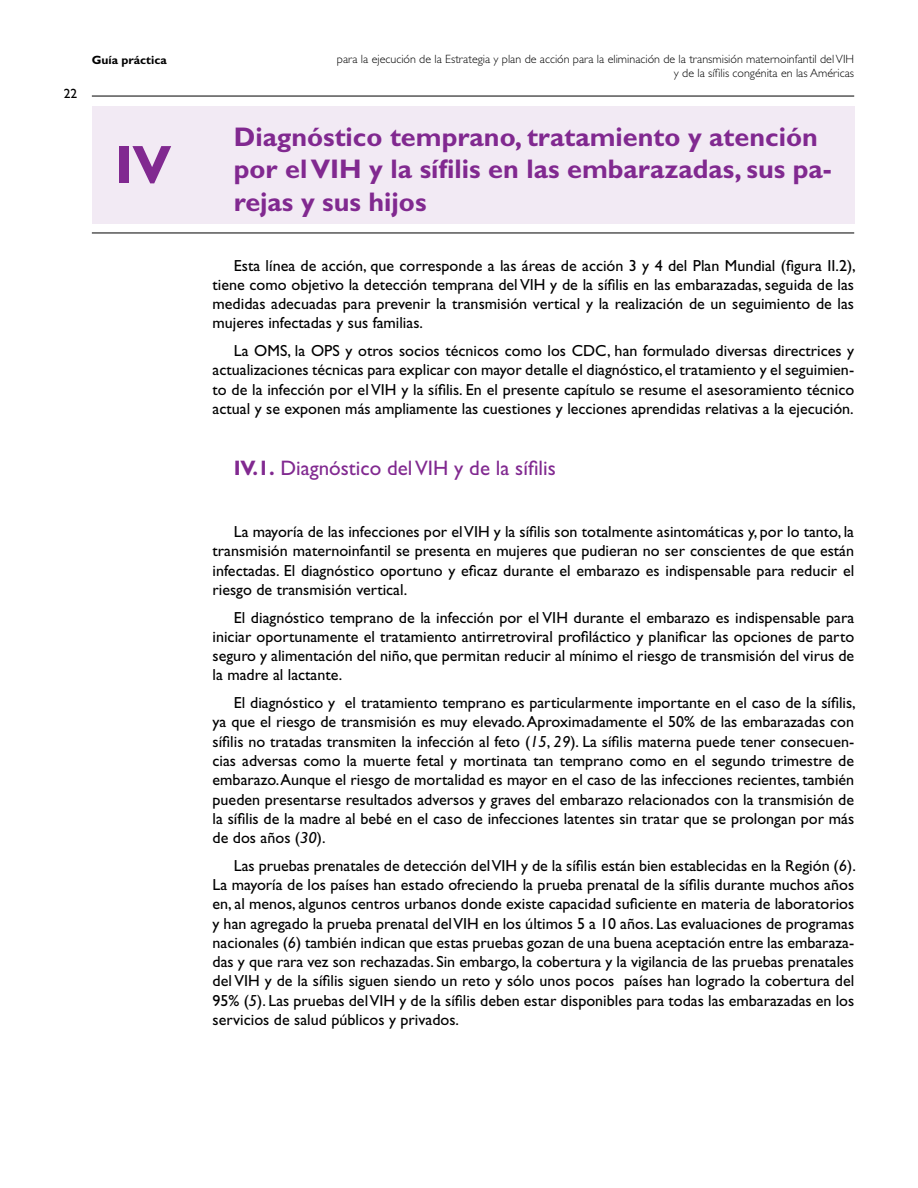
<style>
.page{position:relative;width:918px;height:1188px;background:#fff}
.page>*{position:absolute;margin:0;border:0;box-sizing:border-box;transform-origin:0 0}
.t1{font:700 54px "Gill Sans Std";color:#812990}
.t2{font:700 27px/32.4px "Gill Sans Std";color:#812990}
.t3{font:21px "Gill Sans Std";color:#812990}
.t4{font:16.05px/19.2px "Gill Sans Std";color:#000;text-align:justify}
.t5{font:13.5px "Gill Sans Std";color:#000}
.t6{font:300 12px/14.4px "Gill Sans Std";color:#000;text-align:right}
.t7{font:700 12px "Gill Sans Std";color:#000}
.s1{font-weight:700}
.s2{font-style:italic}
</style>
<div class="page">
<hr style="left:92px;top:96px;width:762px;height:1px;background:#000">
<div style="left:92px;top:106px;width:762px;height:118px;background:#f2eaf4"></div>
<hr style="left:92px;top:233px;width:762px;height:1px;background:#000">
<p class="t5" style="left:64px;top:86px;width:15px">22</p>
<p class="t7" style="left:92px;top:53px;width:76px">Guía práctica</p>
<h1 class="t1" style="left:115px;top:133px;width:58px">IV</h1>
<p class="t6" style="left:337px;top:52px;width:519px">para la ejecución de la Estrategia y plan de acción para la eliminación de la transmisión maternoinfantil del VIH y de la sífilis congénita en las Américas</p>
<h2 class="t2" style="left:234px;top:121px;width:600px">Diagnóstico temprano, tratamiento y atención por el VIH y la sífilis en las embarazadas, sus pa&shy;rejas y sus hijos</h2>
<p class="t4" style="left:213px;top:256px;width:645px;text-indent:21px">Esta línea de acción, que corresponde a las áreas de acción 3 y 4 del Plan Mundial (figura II.2), tiene como objetivo la detección temprana del VIH y de la sífilis en las embarazadas, seguida de las medidas adecuadas para prevenir la transmisión vertical y la realización de un seguimiento de las mujeres infectadas y sus familias.</p>
<p class="t4" style="left:213px;top:341px;width:643px;text-indent:21px">La OMS, la OPS y otros socios técnicos como los CDC, han formulado diversas directrices y actualizaciones técnicas para explicar con mayor detalle el diagnóstico, el tratamiento y el seguimien&shy;to de la infección por el VIH y la sífilis. En el presente capítulo se resume el asesoramiento técnico actual y se exponen más ampliamente las cuestiones y lecciones aprendidas relativas a la ejecución.</p>
<h3 class="t3" style="left:234px;top:456px;width:323px"><span class="s1">IV.1.</span> Diagnóstico del VIH y de la sífilis</h3>
<p class="t4" style="left:213px;top:522px;width:643px;text-indent:21px">La mayoría de las infecciones por el VIH y la sífilis son totalmente asintomáticas y, por lo tanto, la transmisión maternoinfantil se presenta en mujeres que pudieran no ser conscientes de que están infectadas. El diagnóstico oportuno y eficaz durante el embarazo es indispensable para reducir el riesgo de transmisión vertical.</p>
<p class="t4" style="left:213px;top:608px;width:643px;text-indent:21px">El diagnóstico temprano de la infección por el VIH durante el embarazo es indispensable para iniciar oportunamente el tratamiento antirretroviral profiláctico y planificar las opciones de parto seguro y alimentación del niño, que permitan reducir al mínimo el riesgo de transmisión del virus de la madre al lactante.</p>
<p class="t4" style="left:213px;top:693px;width:645px;text-indent:21px">El diagnóstico y el tratamiento temprano es particularmente importante en el caso de la sífilis, ya que el riesgo de transmisión es muy elevado. Aproximadamente el 50% de las embarazadas con sífilis no tratadas transmiten la infección al feto (<span class="s2">15</span>, <span class="s2">29</span>). La sífilis materna puede tener consecuen&shy;cias adversas como la muerte fetal y mortinata tan temprano como en el segundo trimestre de embarazo. Aunque el riesgo de mortalidad es mayor en el caso de las infecciones recientes, también pueden presentarse resultados adversos y graves del embarazo relacionados con la transmisión de la sífilis de la madre al bebé en el caso de infecciones latentes sin tratar que se prolongan por más de dos años (<span class="s2">30</span>).</p>
<p class="t4" style="left:213px;top:856px;width:645px;text-indent:21px">Las pruebas prenatales de detección del VIH y de la sífilis están bien establecidas en la Región (<span class="s2">6</span>).<br>La mayoría de los países han estado ofreciendo la prueba prenatal de la sífilis durante muchos años en, al menos, algunos centros urbanos donde existe capacidad suficiente en materia de laboratorios y han agregado la prueba prenatal del VIH en los últimos 5 a 10 años. Las evaluaciones de programas nacionales (<span class="s2">6</span>) también indican que estas pruebas gozan de una buena aceptación entre las embaraza&shy;das y que rara vez son rechazadas. Sin embargo, la cobertura y la vigilancia de las pruebas prenatales del VIH y de la sífilis siguen siendo un reto y sólo unos pocos países han logrado la cobertura del 95% (<span class="s2">5</span>). Las pruebas del VIH y de la sífilis deben estar disponibles para todas las embarazadas en los servicios de salud públicos y privados.</p>
</div>
